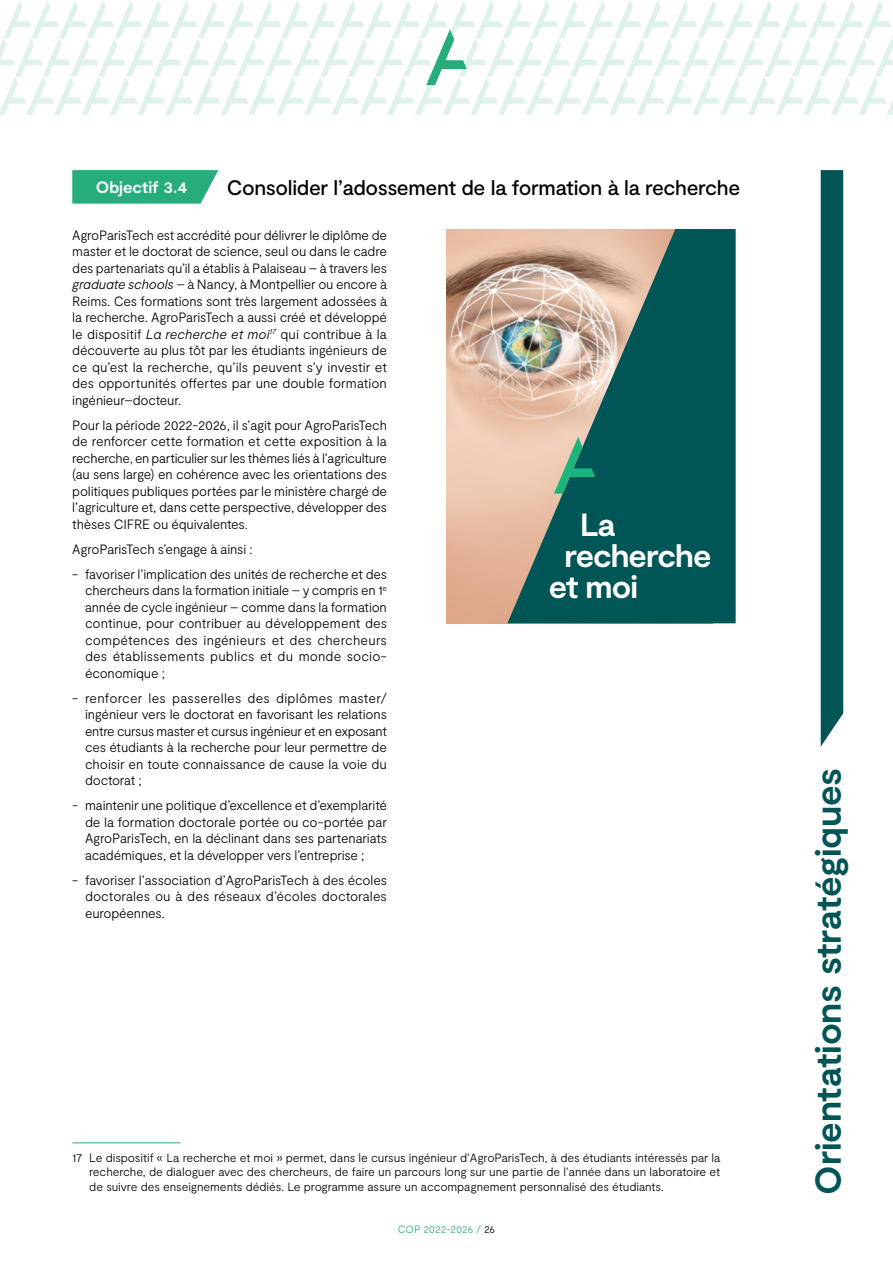
<style>
.page{position:relative;width:893px;height:1263px;background:#fff}
.page>*{position:absolute;margin:0;border:0;box-sizing:border-box;transform-origin:0 0}
.t1{font:700 36px "Moderat";letter-spacing:-.005em;color:#025556}
.t2{font:700 32.1px "Moderat";letter-spacing:-.03em;color:#fff}
.t3{font:500 21px "Moderat";letter-spacing:-.015em;color:#000}
.t4{font:700 16.5px "Moderat";letter-spacing:-.005em;color:#fff}
.t5{font:300 13.5px/16.5px "Moderat";letter-spacing:-.01em;color:#000;text-align:justify}
.t6{font:300 12px/14.4px "Moderat";letter-spacing:-.01em;color:#000;text-align:justify}
.t7{font:300 10.5px "Moderat";letter-spacing:-.015em;color:#27ad7a}
.s1{font-style:italic}
.s2{color:#000}
</style>
<div class="page">
<svg style="left:0;top:0;width:893px;height:115px"></svg>
<svg style="left:72px;top:170px;width:147px;height:34px;background:#38b384"></svg>
<div style="left:821px;top:170px;width:22px;height:576px;background:#025556"></div>
<img style="left:446px;top:229px;width:61px;height:394px">
<svg style="left:507px;top:229px;width:229px;height:394px;background:#4f7a73"></svg>
<svg style="left:554px;top:437px;width:41px;height:57px;background:#52947e"></svg>
<hr style="left:72px;top:1142px;width:108px;height:1px;background:#27ad7a">
<p class="t4" style="left:96px;top:178px;width:93px">Objectif 3.4</p>
<h3 class="t3" style="left:227px;top:175px;width:515px">Consolider l’adossement de la formation à la recherche</h3>
<p class="t5" style="left:72px;top:227px;width:316px">AgroParisTech est accrédité pour délivrer le diplôme de master et le doctorat de science, seul ou dans le cadre des partenariats qu’il a établis à Palaiseau – à travers les <span class="s1">graduate schools</span> – à Nancy, à Montpellier ou encore à Reims. Ces formations sont très largement adossées à la recherche. AgroParisTech a aussi créé et développé le dispositif <span class="s1">La recherche et moi</span><sup>17</sup> qui contribue à la découverte au plus tôt par les étudiants ingénieurs de ce qu’est la recherche, qu’ils peuvent s’y investir et des opportunités offertes par une double formation ingénieur–docteur.</p>
<p class="t5" style="left:72px;top:417px;width:316px">Pour la période 2022-2026, il s’agit pour AgroParisTech de renforcer cette formation et cette exposition à la recherche, en particulier sur les thèmes liés à l’agriculture (au sens large) en cohérence avec les orientations des politiques publiques portées par le ministère chargé de l’agriculture et, dans cette perspective, développer des thèses CIFRE ou équivalentes.</p>
<p class="t5" style="left:72px;top:541px;width:182px">AgroParisTech s’engage à ainsi :</p>
<p class="t5" style="left:85px;top:566px;width:303px;text-indent:-13px">- favoriser l’implication des unités de recherche et des chercheurs dans la formation initiale – y compris en 1<sup>e </sup>année de cycle ingénieur – comme dans la formation continue, pour contribuer au développement des compétences des ingénieurs et des chercheurs des établissements publics et du monde socio&shy;économique ;</p>
<p class="t5" style="left:85px;top:690px;width:303px;text-indent:-13px">- renforcer les passerelles des diplômes master/ ingénieur vers le doctorat en favorisant les relations entre cursus master et cursus ingénieur et en exposant ces étudiants à la recherche pour leur permettre de choisir en toute connaissance de cause la voie du doctorat ;</p>
<p class="t5" style="left:85px;top:798px;width:303px;text-indent:-13px">- maintenir une politique d’excellence et d’exemplarité de la formation doctorale portée ou co-portée par AgroParisTech, en la déclinant dans ses partenariats académiques, et la développer vers l’entreprise ;</p>
<p class="t5" style="left:85px;top:872px;width:303px;text-indent:-13px">- favoriser l’association d’AgroParisTech à des écoles doctorales ou à des réseaux d’écoles doctorales européennes.</p>
<h2 class="t2" style="left:580px;top:506px;width:37px">La</h2>
<h2 class="t2" style="left:565px;top:538px;width:148px">recherche</h2>
<h2 class="t2" style="left:549px;top:568px;width:91px">et moi</h2>
<p class="t6" style="left:89px;top:1151px;width:633px;text-indent:-17px">17 Le dispositif « La recherche et moi » permet, dans le cursus ingénieur d’AgroParisTech, à des étudiants intéressés par la recherche, de dialoguer avec des chercheurs, de faire un parcours long sur une partie de l’année dans un laboratoire et de suivre des enseignements dédiés. Le programme assure un accompagnement personnalisé des étudiants.</p>
<p class="t7" style="left:398px;top:1223px;width:99px">COP 2022-2026 / <span class="s2">26</span></p>
<h1 class="t1" style="left:807px;top:1195px;width:428px;rotate:-90deg">Orientations stratégiques</h1>
</div>
